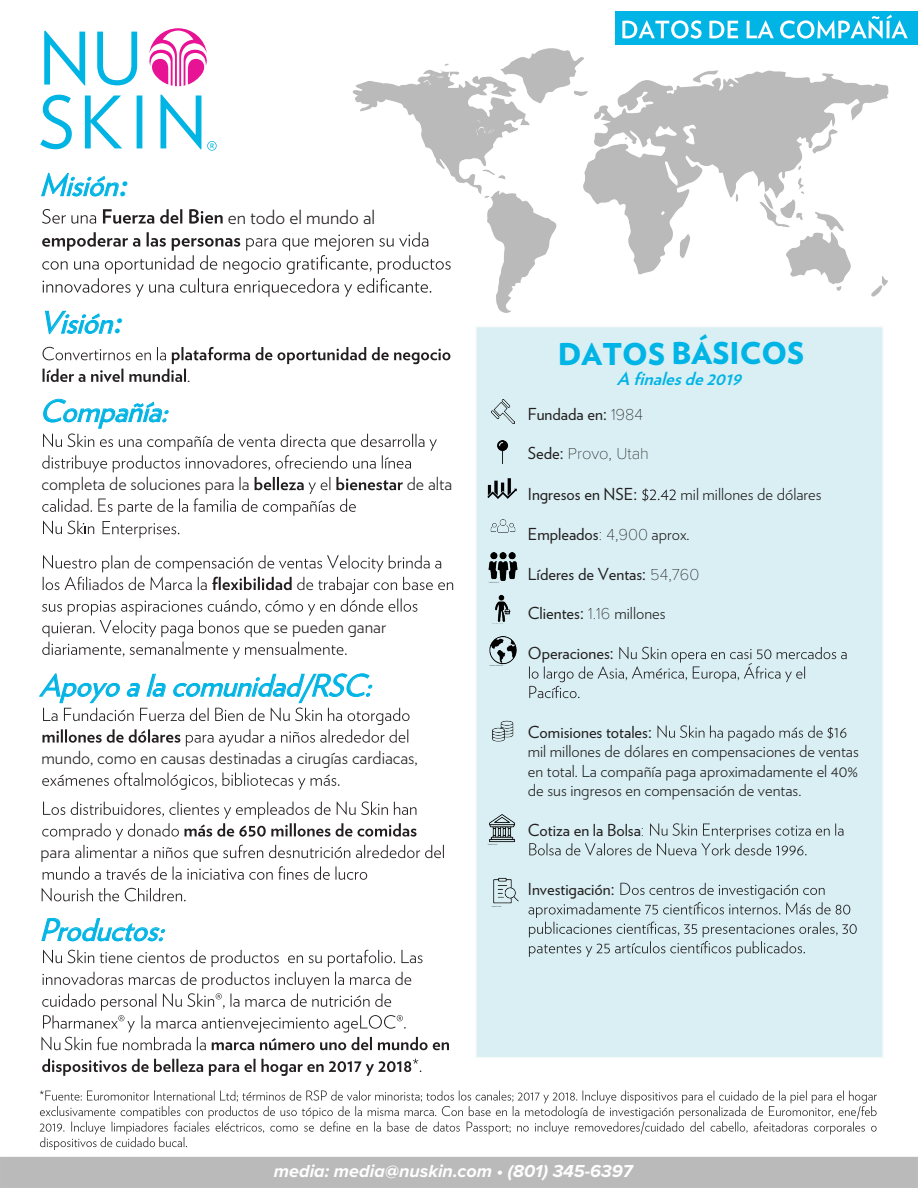
<style>
.page{position:relative;width:918px;height:1188px;background:#fff}
.page>*{position:absolute;margin:0;border:0;box-sizing:border-box;transform-origin:0 0}
.t1{font:italic 30px "Verlag";color:#00b4e5}
.t2{font:900 30px "Verlag";letter-spacing:-.005em;color:#00b4e5}
.t3{font:300 19.5px "Verlag";color:#231f20}
.t4{font:300 18px "Verlag";color:#231f20}
.t5{font:italic 700 18px "Proxima Nova";color:#fff}
.t6{font:italic 700 18px "Verlag";color:#00b4e5}
.t7{font:300 16.5px/19.5px "Verlag";color:#231f20}
.t8{font:16.5px "Verlag";color:#231f20}
.t9{font:100 16.5px "Proxima Nova T";color:#231f20}
.s1{font-family:"Proxima Nova";font-weight:700}
.s2{font-family:"Proxima Nova"}
.s3{font-family:"Proxima Nova T";font-weight:100}
.s4{font-family:"Verlag";font-weight:400}
.s5{font-family:"Proxima Nova";font-weight:400}
.s6{font-weight:300}
.s7{font-weight:400}
</style>
<div class="page">
<img style="left:352px;top:48px;width:537px;height:265px">
<div style="left:1px;top:1158px;width:916px;height:30px;background:#bababa"></div>
<div style="left:0;top:1157px;width:918px;height:31px;border:2px solid #bbbcbb"></div>
<div style="left:615px;top:12px;width:303px;height:33px;background:#00b4e5"></div>
<svg style="left:622px;top:15px;width:286px;height:24px"></svg>
<svg style="left:207px;top:141px;width:10px;height:10px"></svg>
<svg style="left:40px;top:94px;width:161px;height:55px"></svg>
<svg style="left:44px;top:31px;width:93px;height:55px"></svg>
<svg style="left:149px;top:28px;width:58px;height:58px"></svg>
<svg style="left:41px;top:172px;width:78px;height:25px"></svg>
<svg style="left:42px;top:209px;width:54px;height:15px"></svg>
<svg style="left:103px;top:209px;width:120px;height:15px"></svg>
<svg style="left:42px;top:232px;width:409px;height:65px"></svg>
<svg style="left:45px;top:310px;width:69px;height:24px"></svg>
<svg style="left:43px;top:347px;width:407px;height:35px"></svg>
<svg style="left:39px;top:673px;width:371px;height:73px"></svg>
<svg style="left:42px;top:772px;width:298px;height:18px"></svg>
<svg style="left:42px;top:801px;width:402px;height:79px"></svg>
<svg style="left:42px;top:888px;width:144px;height:13px"></svg>
<svg style="left:41px;top:918px;width:124px;height:24px"></svg>
<svg style="left:42px;top:1059px;width:379px;height:17px"></svg>
<div style="left:475px;top:326px;width:409px;height:732px;background:#d9eff3;border:2px solid #deeef2"></div>
<img style="left:497px;top:440px;width:11px;height:23px">
<img style="left:490px;top:519px;width:26px;height:14px">
<img style="left:487px;top:478px;width:30px;height:21px">
<img style="left:491px;top:400px;width:23px;height:23px">
<img style="left:492px;top:720px;width:22px;height:22px">
<img style="left:489px;top:637px;width:28px;height:28px">
<img style="left:488px;top:552px;width:30px;height:31px">
<img style="left:489px;top:814px;width:26px;height:29px">
<img style="left:492px;top:594px;width:19px;height:30px">
<img style="left:491px;top:877px;width:28px;height:30px">
<svg style="left:642px;top:488px;width:34px;height:13px"></svg>
<svg style="left:529px;top:647px;width:318px;height:51px"></svg>
<svg style="left:658px;top:725px;width:188px;height:16px"></svg>
<svg style="left:529px;top:823px;width:314px;height:33px"></svg>
<svg style="left:529px;top:883px;width:328px;height:74px"></svg>
<svg style="left:40px;top:1090px;width:837px;height:60px"></svg>
<svg style="left:42px;top:398px;width:395px;height:140px"></svg>
<svg style="left:42px;top:555px;width:411px;height:104px"></svg>
<svg style="left:41px;top:950px;width:408px;height:100px"></svg>
<h1 class="t1" style="left:65px;top:162px;width:65px">isión<span class="s1">:</span></h1>
<h1 class="t1" style="left:40px;top:300px;width:85px">Visión<span class="s1">:</span></h1>
<h1 class="t1" style="left:40px;top:388px;width:140px">Compa ía:</h1>
<p class="t4" style="left:187px;top:362px;width:5px">.</p>
<p class="t3" style="left:228px;top:202px;width:149px">en todo el mundo al</p>
<p class="t4" style="left:41px;top:470px;width:210px">completa de soluciones para la</p>
<p class="t4" style="left:407px;top:470px;width:47px">de alta</p>
<p class="t4" style="left:274px;top:614px;width:114px">se pueden ganar</p>
<h1 class="t1" style="left:40px;top:663px;width:344px">Apoyo a la comunidad/RSC:</h1>
<p class="t4" style="left:41px;top:744px;width:378px">mundo, como en causas destinadas a cirugías cardiacas,</p>
<p class="t4" style="left:41px;top:838px;width:31px">para</p>
<h1 class="t1" style="left:40px;top:907px;width:137px">Productos:</h1>
<h1 class="t2" style="left:558px;top:329px;width:248px">DATOS BÁSICOS</h1>
<p class="t6" style="left:617px;top:364px;width:132px">Afinalesde 2019</p>
<p class="t8" style="left:528px;top:401px;width:117px">Fundada en<span class="s2">:</span> <span class="s3">1984</span></p>
<p class="t9" style="left:528px;top:441px;width:122px"><span class="s4">Sede</span><span class="s5">:</span> Provo, Utah</p>
<p class="t8" style="left:528px;top:482px;width:111px">Ingresos en NSE<span class="s2">:</span></p>
<p class="t7" style="left:681px;top:483px;width:143px">mil millones de dólares</p>
<p class="t8" style="left:528px;top:522px;width:163px">Empleados<span class="s3">: 4,900</span> <span class="s6">aprox.</span></p>
<p class="t8" style="left:528px;top:562px;width:173px">Líderes de Ventas<span class="s2">:</span> <span class="s3">54,760</span></p>
<p class="t8" style="left:528px;top:601px;width:139px">Clientes<span class="s2">:</span> <span class="s3">1.16</span> <span class="s6">millones</span></p>
<p class="t8" style="left:528px;top:641px;width:87px">Operaciones<span class="s2">:</span></p>
<p class="t7" style="left:528px;top:721px;width:333px"><span class="s7">Comisiones totales</span><span class="s5">:<br></span>mil millones de dólares en compensaciones de ventas en total. La compañía paga aproximadamente el 40% de sus ingresos en compensación de ventas.</p>
<p class="t8" style="left:528px;top:817px;width:118px">Cotiza en la Bolsa<span class="s3">:</span></p>
<p class="t8" style="left:528px;top:877px;width:88px">Investigación<span class="s2">:</span></p>
<p class="t5" style="left:274px;top:1158px;width:360px">media: media@nuskin.com • (801) 345-6397</p>
</div>
